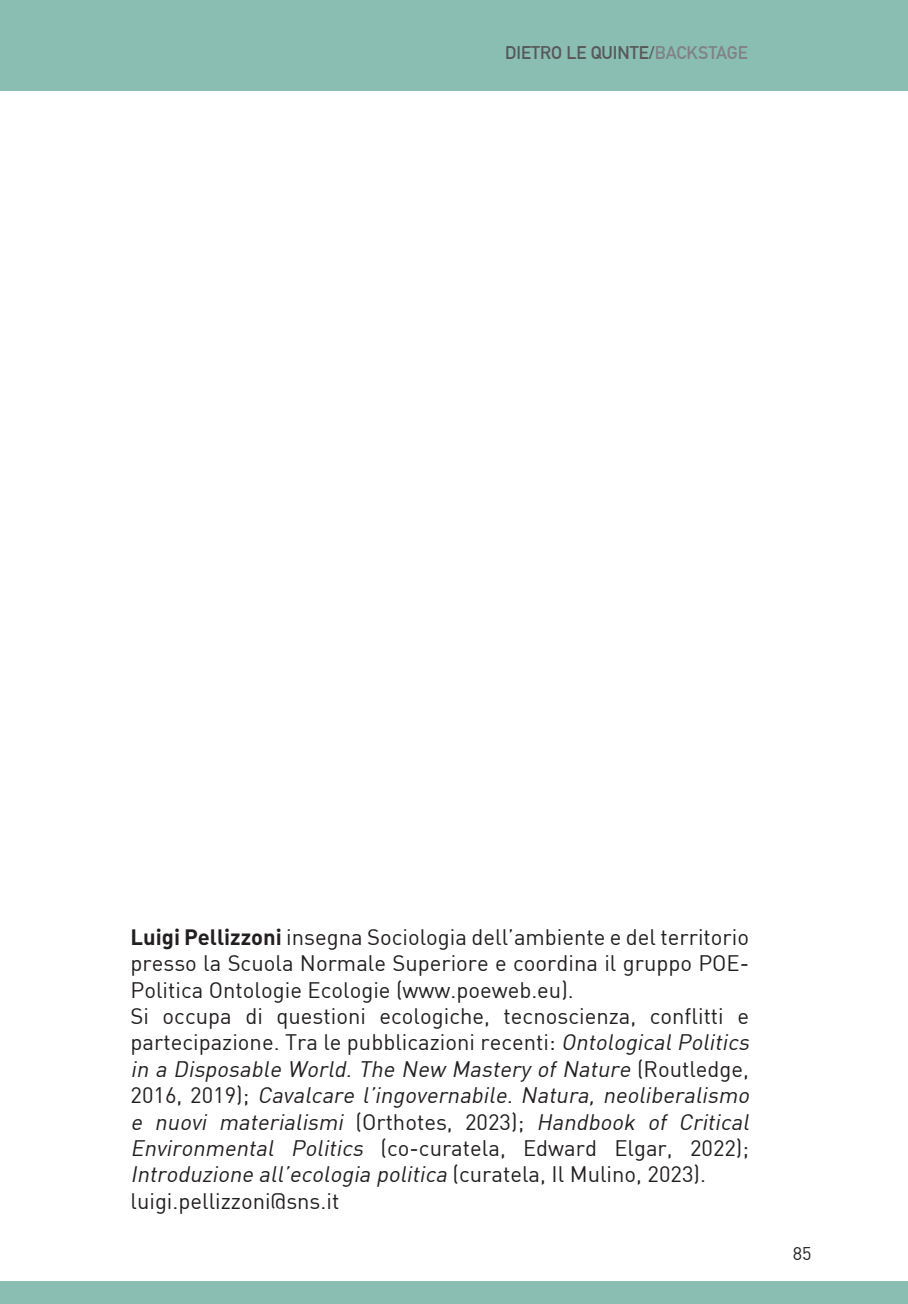
<style>
.page{position:relative;width:908px;height:1304px;background:#fff}
.page>*{position:absolute;margin:0;border:0;box-sizing:border-box;transform-origin:0 0}
.t1{font:22px/26.4px "DIN";color:#231f20}
.t2{font:700 18px "DIN Alternate";color:#57585a}
.t3{font:18px "DIN";color:#231f20}
.s1{color:#808285}
.s2{font-family:"DIN Bold Alternate"}
.s3{font-style:italic}
</style>
<div class="page">
<div style="left:0;top:0;width:907px;height:90px;background:#8abeb2"></div>
<div style="left:0;top:1281px;width:907px;height:23px;background:#8abeb2"></div>
<p class="t2" style="left:505px;top:42px;width:244px">DIETRO LE QUINTE/<span class="s1">BACKSTAGE</span></p>
<p class="t1" style="left:130px;top:923px;width:624px"><span class="s2">Luigi Pellizzoni</span> insegna Sociologia dell’ambiente e del territorio presso la Scuola Normale Superiore e coordina il gruppo POE-Politica Ontologie Ecologie (www.poeweb.eu).<br>Si occupa di questioni ecologiche, tecnoscienza, conflitti e partecipazione. Tra le pubblicazioni recenti: <span class="s3">OntologicalPolitics in a Disposable World. The New Mastery of Nature</span> ( R o u t l e d g e , 2 0 1 6 , 2 0 1 9 ) ; <span class="s3">Cavalcare l’ingovernabile. Natura, neoliberalismo e nuovi materialismi</span> ( O rt h o t e s , 2 0 2 3 ) ; <span class="s3">Handbook of Critical Environmental Politics</span> (co-curatela, Edward Elgar, 2022); <span class="s3">Introduzione all’ecologia politica</span> ( c u ra t e la , I l M u l i n o , 2 0 2 3 ) . luigi.pellizzoni@sns.it</p>
<p class="t3" style="left:792px;top:1242px;width:20px">85</p>
</div>
